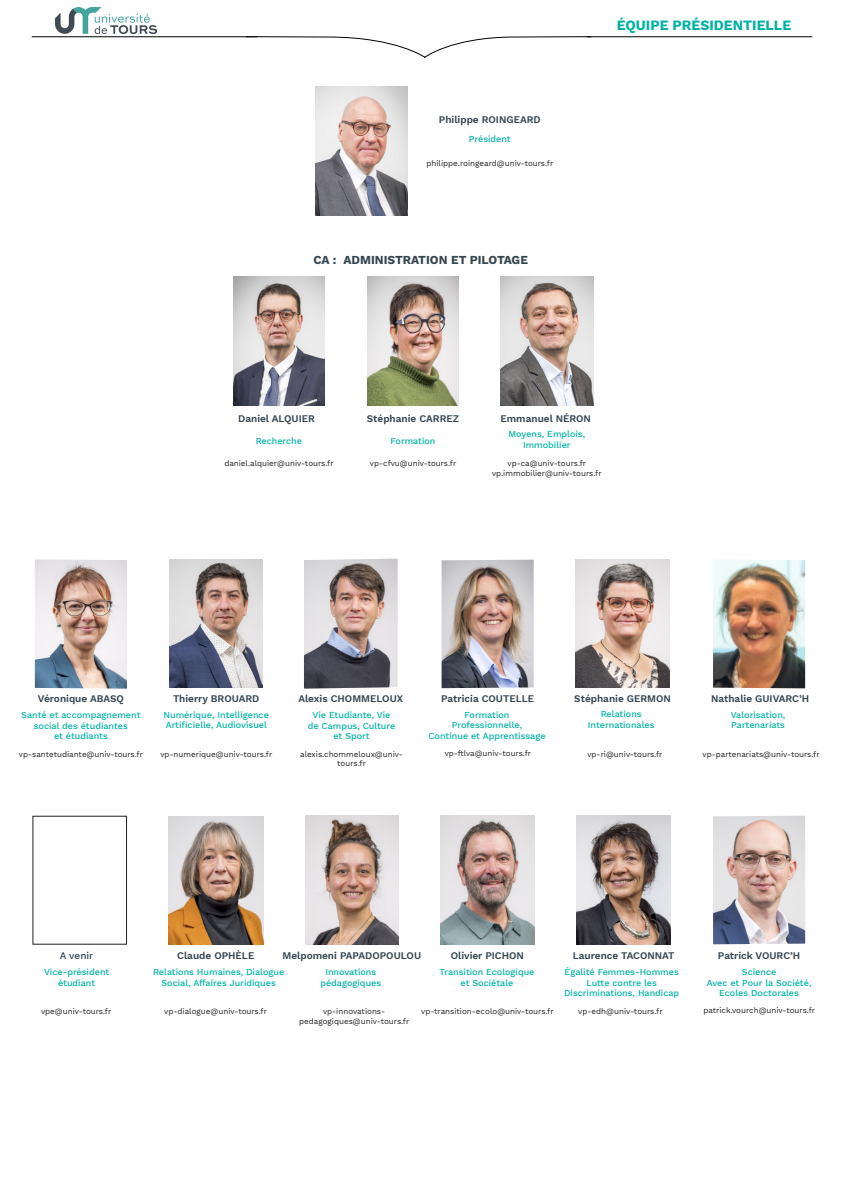
<style>
.page{position:relative;width:842px;height:1191px;background:#fff}
.page>*{position:absolute;margin:0;border:0;box-sizing:border-box;transform-origin:0 0}
.t1{font:700 14px "Work Sans";color:#00b2a5}
.t2{font:700 12px "Work Sans";color:#334550}
.t3{font:600 10px "Work Sans";color:#334550}
.t4{font:500 10px "Work Sans";color:#334550}
.t5{font:500 9px/10.8px "Work Sans";color:#00b2a5;text-align:center}
.t6{font:8px/9.6px "Work Sans";color:#231f20;text-align:center}
</style>
<div class="page">
<img style="left:367px;top:276px;width:92px;height:129px">
<img style="left:500px;top:276px;width:93px;height:129px">
<img style="left:56px;top:7px;width:101px;height:27px">
<svg style="left:257px;top:37px;width:330px;height:21px"></svg>
<hr style="left:587px;top:37px;width:225px;height:1px;background:#000">
<hr style="left:32px;top:37px;width:225px;height:1px;background:#000">
<img style="left:315px;top:87px;width:93px;height:129px">
<img style="left:233px;top:276px;width:91px;height:129px">
<img style="left:169px;top:559px;width:94px;height:129px">
<img style="left:575px;top:559px;width:95px;height:129px">
<img style="left:440px;top:815px;width:95px;height:129px">
<img style="left:576px;top:815px;width:95px;height:129px">
<img style="left:35px;top:559px;width:92px;height:129px">
<img style="left:304px;top:558px;width:94px;height:130px">
<img style="left:306px;top:815px;width:92px;height:129px">
<img style="left:442px;top:559px;width:92px;height:129px">
<img style="left:169px;top:816px;width:94px;height:128px">
<img style="left:713px;top:559px;width:92px;height:129px">
<img style="left:713px;top:815px;width:92px;height:129px">
<p class="t3" style="left:439px;top:114px;width:103px">Philippe ROINGEARD</p>
<p class="t5" style="left:469px;top:134px;width:43px">Président</p>
<p class="t6" style="left:426px;top:158px;width:128px">philippe.roingeard@univ-tours.fr</p>
<h2 class="t2" style="left:313px;top:253px;width:216px">CA : ADMINISTRATION ET PILOTAGE</h2>
<h1 class="t1" style="left:617px;top:17px;width:176px">ÉQUIPE PRÉSIDENTIELLE</h1>
<p class="t3" style="left:238px;top:412px;width:78px">Daniel ALQUIER</p>
<p class="t3" style="left:367px;top:413px;width:94px">Stéphanie CARREZ</p>
<p class="t3" style="left:500px;top:412px;width:92px">Emmanuel NÉRON</p>
<p class="t5" style="left:256px;top:436px;width:48px">Recherche</p>
<p class="t5" style="left:390px;top:436px;width:46px">Formation</p>
<p class="t5" style="left:508px;top:429px;width:78px">Moyens, Emplois,<br>Immobilier</p>
<p class="t6" style="left:224px;top:459px;width:111px">daniel.alquier@univ-tours.fr</p>
<p class="t6" style="left:370px;top:459px;width:88px">vp-cfvu@univ-tours.fr</p>
<p class="t6" style="left:492px;top:459px;width:111px">vp-ca@univ-tours.fr vp.immobilier@univ-tours.fr</p>
<p class="t3" style="left:38px;top:693px;width:88px">Véronique ABASQ</p>
<p class="t5" style="left:21px;top:709px;width:121px">Santé et accompagnement social des étudiantes<br>et étudiants</p>
<p class="t6" style="left:19px;top:750px;width:126px">vp-santetudiante@univ-tours.fr</p>
<p class="t3" style="left:173px;top:693px;width:88px">Thierry BROUARD</p>
<p class="t5" style="left:163px;top:709px;width:107px;text-align:left">Numérique, Intelligence<br>Artificielle, Audiovisuel</p>
<p class="t6" style="left:160px;top:749px;width:113px">vp-numerique@univ-tours.fr</p>
<p class="t3" style="left:298px;top:693px;width:106px">Alexis CHOMMELOUX</p>
<p class="t3" style="left:441px;top:693px;width:94px">Patricia COUTELLE</p>
<p class="t5" style="left:308px;top:709px;width:89px">Vie Etudiante, Vie de Campus, Culture et Sport</p>
<p class="t6" style="left:300px;top:749px;width:104px">alexis.chommeloux@univ&shy;tours.fr</p>
<p class="t5" style="left:428px;top:709px;width:119px">Formation<br>Professionnelle,<br>Continue et Apprentissage</p>
<p class="t6" style="left:445px;top:749px;width:88px">vp-ftlva@univ-tours.fr</p>
<p class="t3" style="left:574px;top:692px;width:98px">Stéphanie GERMON</p>
<p class="t5" style="left:588px;top:709px;width:68px">Relations<br>Internationales</p>
<p class="t6" style="left:587px;top:749px;width:77px">vp-ri@univ-tours.fr</p>
<p class="t3" style="left:711px;top:693px;width:100px">Nathalie GUIVARC’H</p>
<p class="t5" style="left:731px;top:709px;width:56px;text-align:left">Valorisation,<br>Partenariats</p>
<p class="t6" style="left:703px;top:750px;width:119px">vp-partenariats@univ-tours.fr</p>
<p class="t4" style="left:60px;top:950px;width:35px">A venir</p>
<p class="t5" style="left:44px;top:966px;width:67px">Vice-président étudiant</p>
<p class="t6" style="left:41px;top:1006px;width:72px">vpe@univ-tours.fr</p>
<p class="t3" style="left:177px;top:949px;width:79px">Claude OPHÈLE</p>
<p class="t3" style="left:283px;top:950px;width:140px">Melpomeni PAPADOPOULOU</p>
<p class="t3" style="left:451px;top:950px;width:75px">Olivier PICHON</p>
<p class="t3" style="left:573px;top:950px;width:103px">Laurence TACONNAT</p>
<p class="t5" style="left:153px;top:966px;width:133px">Relations Humaines, Dialogue<br>Social, Affaires Juridiques</p>
<p class="t6" style="left:164px;top:1007px;width:104px">vp-dialogue@univ-tours.fr</p>
<p class="t5" style="left:320px;top:966px;width:62px">Innovations pédagogiques</p>
<p class="t6" style="left:299px;top:1007px;width:112px">vp-innovations&shy;pedagogiques@univ-tours.fr</p>
<p class="t5" style="left:439px;top:966px;width:97px">Transition Ecologique et Sociétale</p>
<p class="t6" style="left:421px;top:1007px;width:134px">vp-transition-ecolo@univ-tours.fr</p>
<p class="t5" style="left:564px;top:966px;width:117px">Égalité Femmes-Hommes<br>Lutte contre les<br>Discriminations, Handicap</p>
<p class="t6" style="left:578px;top:1006px;width:86px">vp-edh@univ-tours.fr</p>
<p class="t3" style="left:718px;top:949px;width:84px">Patrick VOURC’H</p>
<p class="t5" style="left:707px;top:966px;width:106px">Science<br>Avec et Pour la Société,<br>Ecoles Doctorales</p>
<p class="t6" style="left:703px;top:1006px;width:113px">patrick.vourch@univ-tours.fr</p>
</div>
